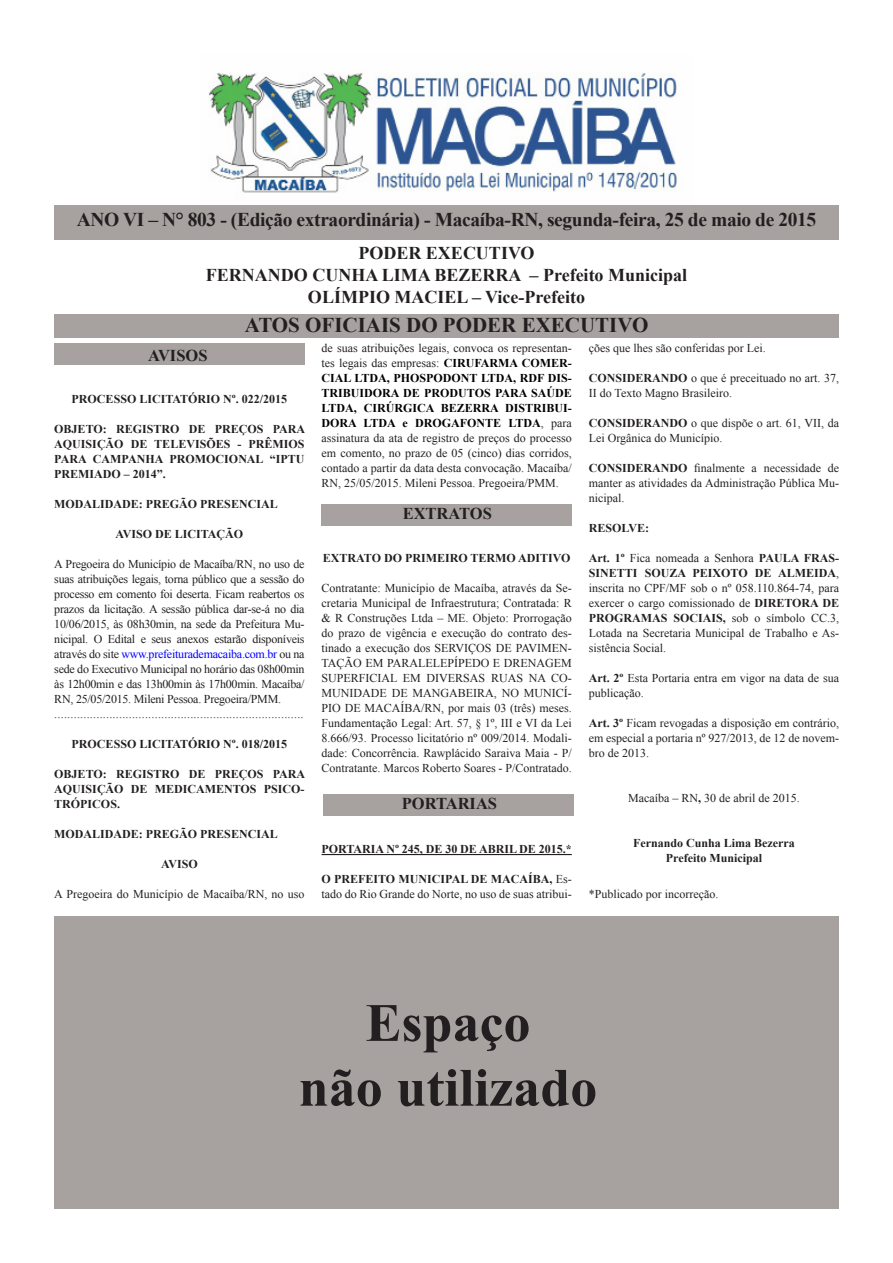
<style>
.page{position:relative;width:893px;height:1263px;background:#fff}
.page>*{position:absolute;margin:0;border:0;box-sizing:border-box;transform-origin:0 0}
.t1{font:700 54px "Times New Roman";color:#231f20}
.t2{font:700 21px "Times New Roman";color:#231f20}
.t3{font:700 19.5px "Times New Roman";letter-spacing:-.02em;color:#231f20}
.t4{font:700 18px "Times New Roman";color:#231f20}
.t5{font:700 16.5px "Times New Roman";color:#231f20}
.t6{font:12px/15px "Times New Roman";color:#231f20;text-align:justify}
.t7{font:700 12px/15px "Times New Roman";color:#231f20;text-align:justify}
.s1{color:#00f}
.s2{font-weight:700;color:#000}
.s3{font-weight:700}
</style>
<div class="page">
<hr style="left:322px;top:854px;width:250px;height:1px;background:#231f20">
<div style="left:322px;top:504px;width:250px;height:21px;background:#a7a2a0"></div>
<div style="left:324px;top:794px;width:250px;height:21px;background:#a7a2a0"></div>
<div style="left:55px;top:344px;width:250px;height:21px;background:#a7a2a0"></div>
<div style="left:54px;top:205px;width:785px;height:34px;background:#a7a2a0"></div>
<div style="left:54px;top:314px;width:785px;height:23px;background:#a7a2a0"></div>
<img style="left:208px;top:72px;width:469px;height:121px">
<div style="left:54px;top:916px;width:785px;height:293px;background:#a7a2a0"></div>
<p class="t3" style="left:77px;top:206px;width:741px">ANO VI – N° 803 - (Edição extraordinária) - Macaíba-RN, segunda-feira, 25 de maio de 2015</p>
<p class="t4" style="left:358px;top:241px;width:178px">PODER EXECUTIVO</p>
<p class="t4" style="left:206px;top:263px;width:483px">FERNANDO CUNHA LIMA BEZERRA – Prefeito Municipal</p>
<p class="t4" style="left:308px;top:284px;width:279px">OLÍMPIO MACIEL – Vice-Prefeito</p>
<p class="t2" style="left:245px;top:310px;width:405px">ATOS OFICIAIS DO PODER EXECUTIVO</p>
<p class="t5" style="left:148px;top:344px;width:61px">AVISOS</p>
<p class="t7" style="left:72px;top:391px;width:217px">PROCESSO LICITATÓRIO Nº. 022/2015</p>
<p class="t7" style="left:54px;top:421px;width:252px">OBJETO: REGISTRO DE PREÇOS PARA AQUISIÇÃO DE TELEVISÕES - PRÊMIOS PARA CAMPANHA PROMOCIONAL “IPTU PREMIADO – 2014”.</p>
<p class="t7" style="left:54px;top:496px;width:225px">MODALIDADE: PREGÃO PRESENCIAL</p>
<p class="t7" style="left:116px;top:526px;width:129px">AVISO DE LICITAÇÃO</p>
<p class="t6" style="left:54px;top:556px;width:252px">A Pregoeira do Município de Macaíba/RN, no uso de suas atribuições legais, torna público que a sessão do processo em comento foi deserta. Ficam reabertos os prazos da licitação. A sessão pública dar-se-á no dia 10/06/2015, às 08h30min, na sede da Prefeitura Mu&shy;nicipal. O Edital e seus anexos estarão disponíveis através do site <span class="s1">www.prefeiturademacaiba.com.br</span> ou na sede do Executivo Municipal no horário das 08h00min às 12h00min e das 13h00min às 17h00min. Macaíba/ RN, 25/05/2015. Mileni Pessoa. Pregoeira/PMM.</p>
<p class="t6" style="left:54px;top:706px;width:251px">.............................................................................</p>
<p class="t7" style="left:72px;top:736px;width:217px">PROCESSO LICITATÓRIO Nº. 018/2015</p>
<p class="t7" style="left:54px;top:766px;width:252px">OBJETO: REGISTRO DE PREÇOS PARA AQUISIÇÃO DE MEDICAMENTOS PSICO-TRÓPICOS.</p>
<p class="t7" style="left:54px;top:826px;width:225px">MODALIDADE: PREGÃO PRESENCIAL</p>
<p class="t7" style="left:161px;top:856px;width:38px">AVISO</p>
<p class="t6" style="left:54px;top:886px;width:252px">A Pregoeira do Município de Macaíba/RN, no uso</p>
<p class="t6" style="left:322px;top:340px;width:252px">de suas atribuições legais, convoca os representan&shy;tes legais das empresas: <span class="s2">CIRUFARMA COMER-CIAL LTDA, PHOSPODONT LTDA, RDF DIS-TRIBUIDORA DE PRODUTOS PARA SAÚDE LTDA, CIRÚRGICA BEZERRA DISTRIBUI-DORA LTDA e DROGAFONTE LTDA</span>, para assinatura da ata de registro de preços do processo em comento, no prazo de 05 (cinco) dias corridos, contado a partir da data desta convocação. Macaíba/ RN, 25/05/2015. Mileni Pessoa. Pregoeira/PMM.</p>
<p class="t5" style="left:403px;top:502px;width:91px">EXTRATOS</p>
<p class="t7" style="left:323px;top:550px;width:249px">EXTRATO DO PRIMEIRO TERMO ADITIVO</p>
<p class="t6" style="left:322px;top:580px;width:252px">Contratante: Município de Macaíba, através da Se&shy;cretaria Municipal de Infraestrutura; Contratada: R &amp; R Construções Ltda – ME. Objeto: Prorrogação do prazo de vigência e execução do contrato des&shy;tinado a execução dos SERVIÇOS DE PAVIMEN-TAÇÃO EM PARALELEPÍPEDO E DRENAGEM SUPERFICIAL EM DIVERSAS RUAS NA CO-MUNIDADE DE MANGABEIRA, NO MUNICÍ-PIO DE MACAÍBA/RN, por mais 03 (três) meses.<br>Fundamentação Legal: Art. 57, § 1º, III e VI da Lei 8.666/93. Processo licitatório nº 009/2014. Modali&shy;dade: Concorrência. Rawplácido Saraiva Maia - P/ Contratante. Marcos Roberto Soares - P/Contratado.</p>
<p class="t5" style="left:402px;top:792px;width:97px">PORTARIAS</p>
<p class="t7" style="left:322px;top:841px;width:252px">PORTARIA Nº 245, DE 30 DE ABRIL DE 2015.*</p>
<p class="t6" style="left:322px;top:871px;width:252px"><span class="s3">O PREFEITO MUNICIPAL DE MACAÍBA,</span> Es&shy;tado do Rio Grande do Norte, no uso de suas atribui-</p>
<p class="t6" style="left:589px;top:340px;width:178px">ções que lhes são conferidas por Lei.</p>
<p class="t6" style="left:589px;top:370px;width:252px"><span class="s3">CONSIDERANDO</span> o que é preceituado no art. 37,<br>II do Texto Magno Brasileiro.</p>
<p class="t6" style="left:589px;top:415px;width:252px"><span class="s3">CONSIDERANDO</span> o que dispõe o art. 61, VII, da<br>Lei Orgânica do Município.</p>
<p class="t6" style="left:589px;top:460px;width:252px"><span class="s3">CONSIDERANDO</span> finalmente a necessidade de manter as atividades da Administração Pública Mu&shy;nicipal.</p>
<p class="t7" style="left:589px;top:520px;width:62px">RESOLVE:</p>
<p class="t6" style="left:589px;top:550px;width:252px"><span class="s3">Art. 1º</span> Fica nomeada a Senhora <span class="s3">PAULA FRAS-SINETTI SOUZA PEIXOTO DE ALMEIDA</span>, inscrita no CPF/MF sob o nº 058.110.864-74, para exercer o cargo comissionado de <span class="s3">DIRETORA DE PROGRAMAS SOCIAIS,</span> sob o símbolo CC.3, Lotada na Secretaria Municipal de Trabalho e As&shy;sistência Social.</p>
<p class="t6" style="left:589px;top:670px;width:252px"><span class="s3">Art. 2º</span> Esta Portaria entra em vigor na data de sua publicação.</p>
<p class="t6" style="left:589px;top:715px;width:252px"><span class="s3">Art. 3º</span> Ficam revogadas a disposição em contrário, em especial a portaria nº 927/2013, de 12 de novem&shy;bro de 2013.</p>
<p class="t6" style="left:628px;top:790px;width:173px">Macaíba – RN<span class="s3">,</span> 30 de abril de 2015.</p>
<p class="t7" style="left:633px;top:835px;width:163px">Fernando Cunha Lima Bezerra</p>
<p class="t7" style="left:666px;top:850px;width:98px">Prefeito Municipal</p>
<p class="t6" style="left:589px;top:886px;width:131px">*Publicado por incorreção.</p>
<p class="t1" style="left:365px;top:985px;width:167px">Espaço</p>
<p class="t1" style="left:299px;top:1050px;width:300px">não utilizado</p>
</div>
